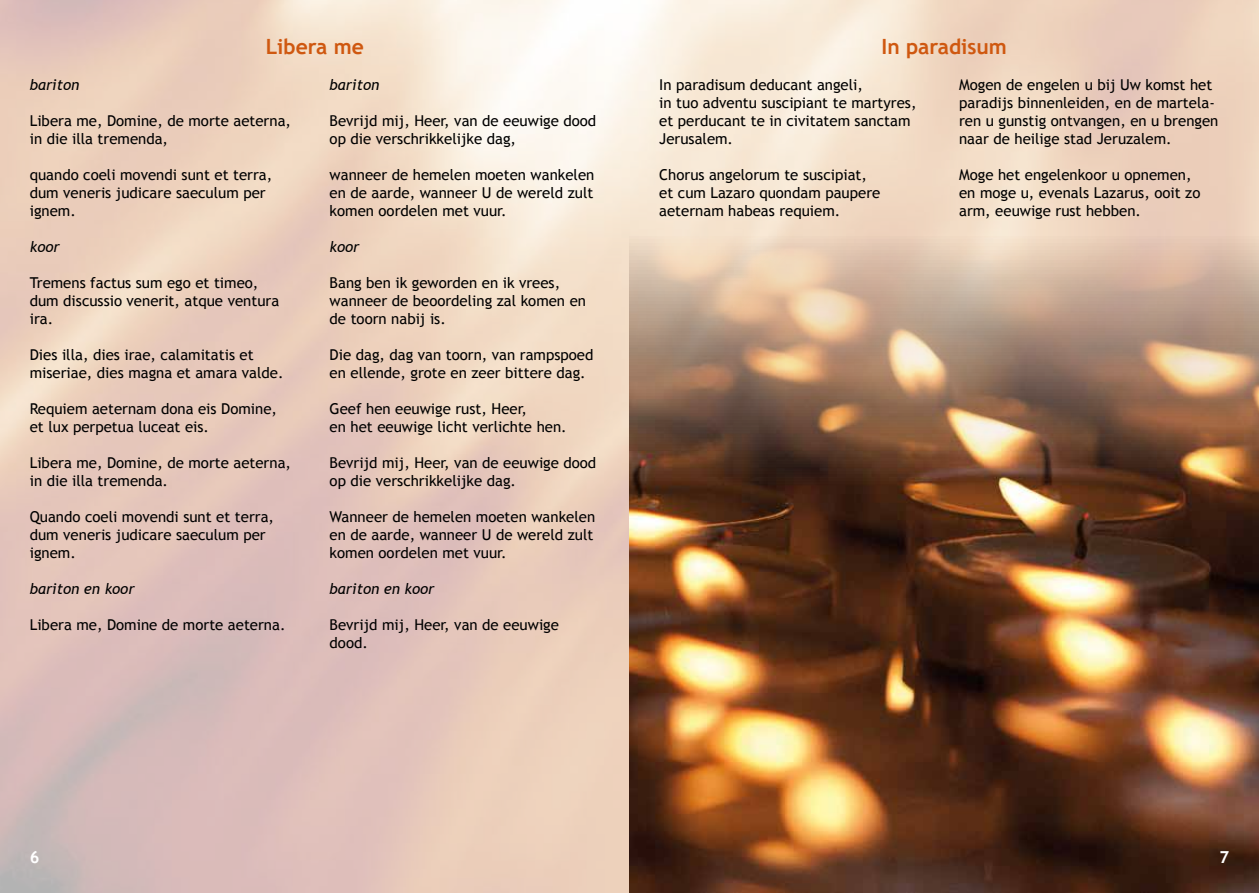
<style>
.page{position:relative;width:1259px;height:893px;background:#fff}
.page>*{position:absolute;margin:0;border:0;box-sizing:border-box;transform-origin:0 0}
.t1{font:700 21px "Trebuchet MS";color:#cf5810}
.t2{font:700 16.5px "Trebuchet MS";color:#fff}
.t3{font:15px/18px "Trebuchet MS";color:#000}
.t4{font:italic 15px "Trebuchet MS";color:#000}
</style>
<div class="page">
<img style="left:629px;top:38px;width:630px;height:855px">
<h1 class="t1" style="left:266px;top:33px;width:100px">Libera me</h1>
<p class="t4" style="left:30px;top:76px;width:51px">bariton</p>
<p class="t3" style="left:30px;top:112px;width:263px">Libera me, Domine, de morte aeterna, in die illa tremenda,</p>
<p class="t3" style="left:30px;top:166px;width:244px">quando coeli movendi sunt et terra, dum veneris judicare saeculum per ignem.</p>
<p class="t4" style="left:30px;top:238px;width:31px">koor</p>
<p class="t3" style="left:30px;top:274px;width:251px">Tremens factus sum ego et timeo, dum discussio venerit, atque ventura ira.</p>
<p class="t3" style="left:30px;top:346px;width:255px">Dies illa, dies irae, calamitatis et miseriae, dies magna et amara valde.</p>
<p class="t3" style="left:30px;top:400px;width:249px">Requiem aeternam dona eis Domine, et lux perpetua luceat eis.</p>
<p class="t3" style="left:30px;top:454px;width:263px">Libera me, Domine, de morte aeterna, in die illa tremenda.</p>
<p class="t3" style="left:30px;top:508px;width:246px">Quando coeli movendi sunt et terra, dum veneris judicare saeculum per ignem.</p>
<p class="t4" style="left:30px;top:580px;width:106px">bariton en koor</p>
<p class="t3" style="left:30px;top:616px;width:257px">Libera me, Domine de morte aeterna.</p>
<p class="t4" style="left:330px;top:76px;width:51px">bariton</p>
<p class="t3" style="left:330px;top:112px;width:268px">Bevrijd mij, Heer, van de eeuwige dood op die verschrikkelijke dag,</p>
<p class="t3" style="left:330px;top:166px;width:266px;text-align:justify">wanneer de hemelen moeten wankelen en de aarde, wanneer U de wereld zult komen oordelen met vuur.</p>
<p class="t4" style="left:330px;top:238px;width:31px">koor</p>
<p class="t3" style="left:330px;top:274px;width:258px">Bang ben ik geworden en ik vrees, wanneer de beoordeling zal komen en de toorn nabij is.</p>
<p class="t3" style="left:330px;top:346px;width:265px">Die dag, dag van toorn, van rampspoed en ellende, grote en zeer bittere dag.</p>
<p class="t3" style="left:330px;top:400px;width:239px">Geef hen eeuwige rust, Heer,<br>en het eeuwige licht verlichte hen.</p>
<p class="t3" style="left:330px;top:454px;width:268px">Bevrijd mij, Heer, van de eeuwige dood op die verschrikkelijke dag.</p>
<p class="t3" style="left:330px;top:508px;width:267px;text-align:justify">Wanneer de hemelen moeten wankelen en de aarde, wanneer U de wereld zult komen oordelen met vuur.</p>
<p class="t4" style="left:330px;top:580px;width:106px">bariton en koor</p>
<p class="t3" style="left:330px;top:616px;width:231px">Bevrijd mij, Heer, van de eeuwige dood.</p>
<h1 class="t1" style="left:881px;top:33px;width:127px">In paradisum</h1>
<p class="t3" style="left:659px;top:76px;width:259px">In paradisum deducant angeli,<br>in tuo adventu suscipiant te martyres, et perducant te in civitatem sanctam<br>Jerusalem.</p>
<p class="t3" style="left:659px;top:166px;width:223px">Chorus angelorum te suscipiat, et cum Lazaro quondam paupere aeternam habeas requiem.</p>
<p class="t3" style="left:959px;top:76px;width:261px">Mogen de engelen u bij Uw komst het paradijs binnenleiden, en de martela&shy;ren u gunstig ontvangen, en u brengen naar de heilige stad Jeruzalem.</p>
<p class="t3" style="left:959px;top:166px;width:243px">Moge het engelenkoor u opnemen, en moge u, evenals Lazarus, ooit zo arm, eeuwige rust hebben.</p>
<p class="t2" style="left:30px;top:846px;width:11px">6</p>
<p class="t2" style="left:1219px;top:846px;width:11px">7</p>
</div>
